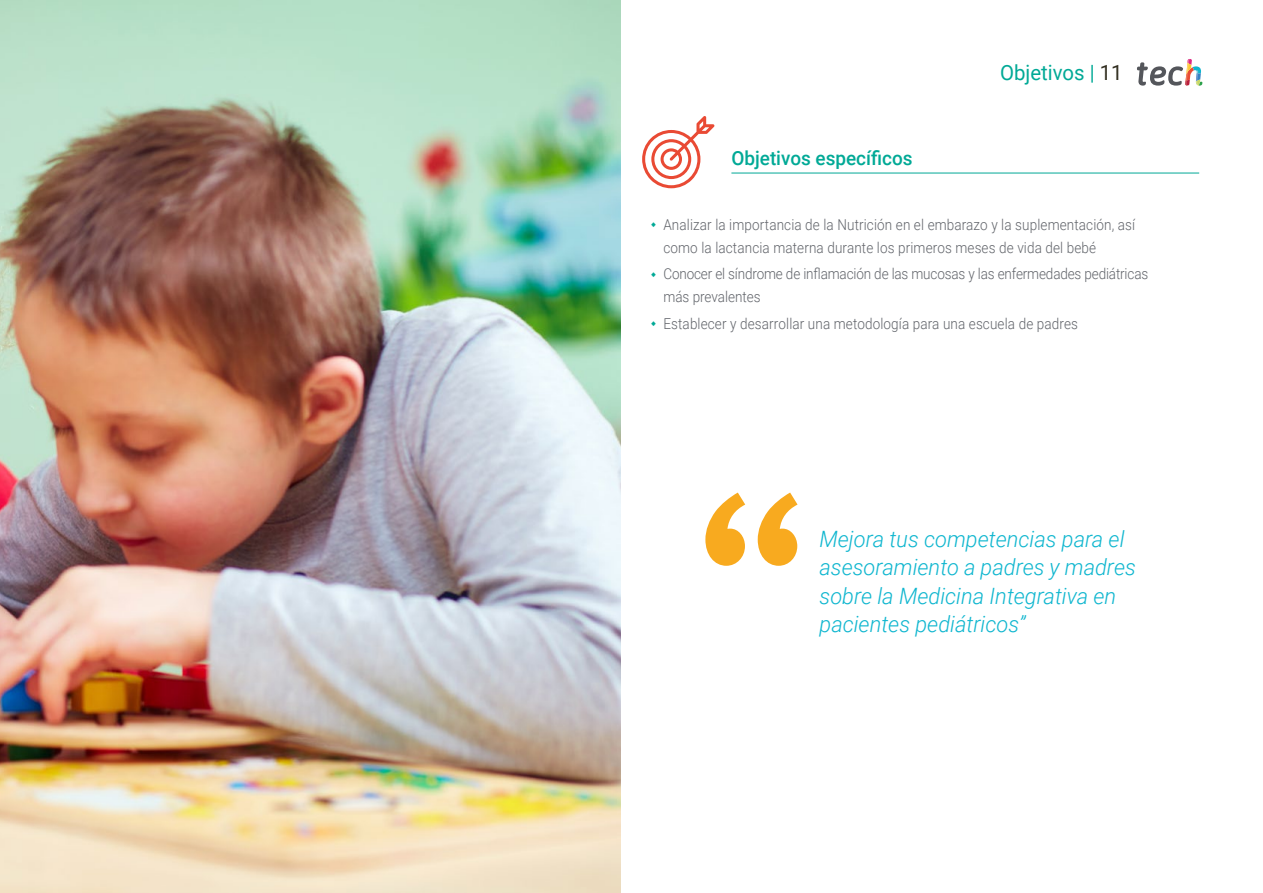
<style>
.page{position:relative;width:1263px;height:893px;background:#fff}
.page>*{position:absolute;margin:0;border:0;box-sizing:border-box;transform-origin:0 0}
.t1{font:italic 300 22.5px/28.5px "Roboto";color:#0fb6cf}
.t2{font:21px "Roboto";color:#00a996}
.t3{font:500 19.5px "Roboto";color:#00a996}
.t4{font:300 15px/22.5px "Roboto";letter-spacing:.01em;color:#61646a;scale:.9 1}
.t5{font:300 15px/22.5px "Roboto";letter-spacing:-.01em;color:#61646a;scale:.9 1}
.s1{color:#312e20}
</style>
<div class="page">
<img style="left:0;top:0;width:621px;height:893px">
<svg style="left:642px;top:116px;width:72px;height:72px"></svg>
<svg style="left:1137px;top:59px;width:65px;height:27px"></svg>
<svg style="left:705px;top:493px;width:92px;height:73px"></svg>
<hr style="left:731px;top:173px;width:468px;height:1px;background:#00a996">
<h3 class="t3" style="left:731px;top:144px;width:183px">Objetivos específicos</h3>
<h2 class="t2" style="left:1000px;top:57px;width:124px">Objetivos | <span class="s1">11</span></h2>
<p class="t4" style="left:663px;top:213px;width:526px">Analizar la importancia de la Nutrición en el embarazo y la suplementación, así como la lactancia materna durante los primeros meses de vida del bebé</p>
<p class="t5" style="left:663px;top:262px;width:540px">Conocer el síndrome de inflamación de las mucosas y las enfermedades pediátricas más prevalentes</p>
<p class="t4" style="left:663px;top:311px;width:462px">Establecer y desarrollar una metodología para una escuela de padres</p>
<h1 class="t1" style="left:819px;top:524px;width:318px">Mejora tus competencias para el asesoramiento a padres y madres sobre la Medicina Integrativa en pacientes pediátricos”</h1>
</div>
